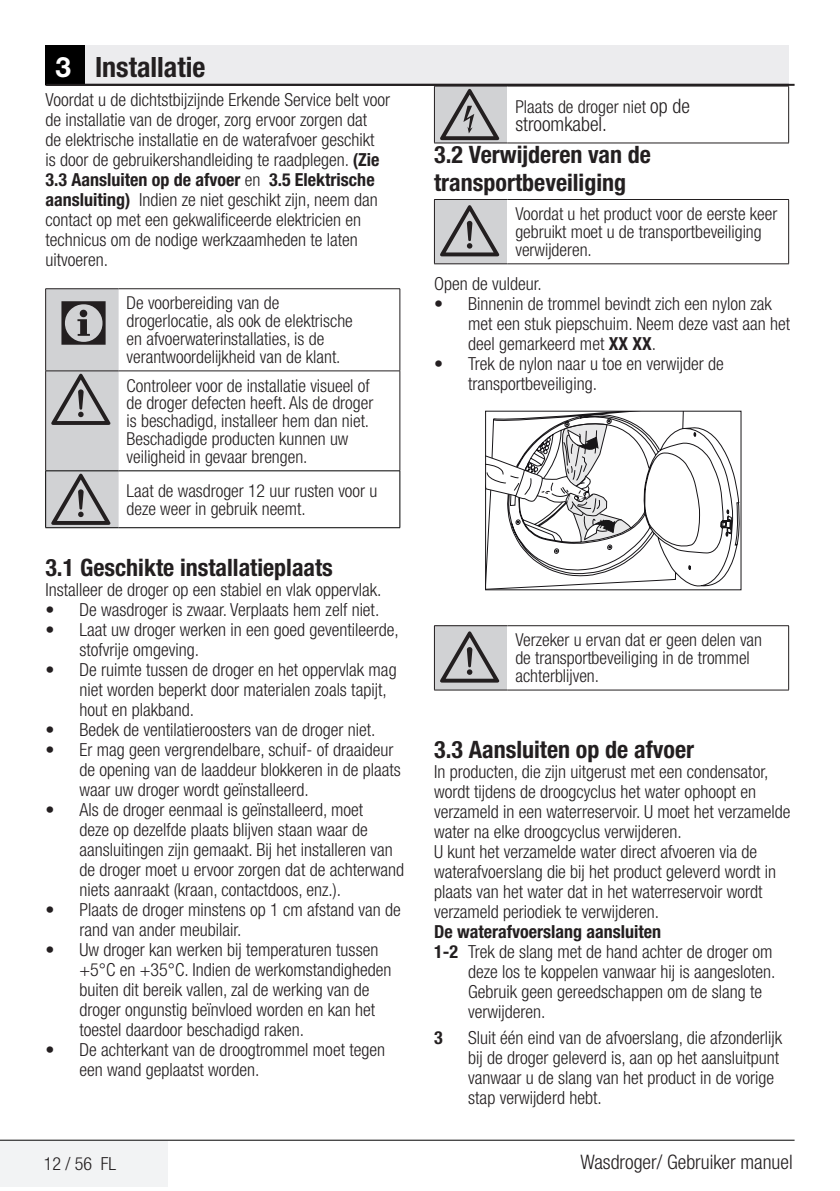
<style>
.page{position:relative;width:840px;height:1191px;background:#fff}
.page>*{position:absolute;margin:0;border:0;box-sizing:border-box;transform-origin:0 0}
.Girintili_Yazi_uyari{font:64px "ZIWARNUN";color:#231f20}
.semboller{font:64px "ZIWARNUN";color:#231f20}
.Unite_Baslik{font:700 condensed 28px "Helvetica Neue LT Pro";color:#231f20}
.Konu_Baslik__12pt-Bo{font:700 condensed 24px/28px "Helvetica Neue LT Pro";color:#231f20}
.Girintili_Yazi_uyari-2{font:300 condensed 20px "Helvetica Neue LT Pro";color:#231f20}
.t1{font:300 condensed 18px/20px "Helvetica Neue LT Pro";color:#241f21}
.Normal_Yazi{font:300 condensed 18px/20px "Helvetica Neue LT Pro";color:#231f20}
.Girintili_Yazi_2{font:300 condensed 18px/20px "Helvetica Neue LT Pro";color:#231f20}
.Girintili_Yazi{font:300 condensed 18px "Helvetica Neue LT Pro";color:#231f20}
.Normal_Yazi-2{font:700 condensed 18px "Helvetica Neue LT Pro";color:#231f20}
.Girintili_Yazi_2-2{font:700 condensed 18px "Helvetica Neue LT Pro";color:#231f20}
.Girintili_Yazi_uyari-3{font:300 condensed 17.8px/17.8px "Helvetica Neue LT Pro";color:#231f20}
.s1{font-stretch:normal;color:#fff}
.s2{font-weight:700}
.s3{font-size:20px}
</style>
<div class="page">
<div style="left:45px;top:45px;width:743px;height:40px;background:#ececee"></div>
<hr style="left:45px;top:84px;width:743px;height:2px;background:#231f20">
<div style="left:0;top:1141px;width:168px;height:45px;background:#f2f3f4"></div>
<hr style="left:0;top:1139px;width:794px;height:1px;background:#000">
<div style="left:45px;top:45px;width:40px;height:40px;background:#000"></div>
<hr style="left:46px;top:84px;width:748px;height:2px;background:#231f20">
<div style="left:46px;top:289px;width:72px;height:238px;background:#d1d2d4"></div>
<hr style="left:45px;top:288px;width:73px;height:1px;background:#231f20">
<hr style="left:45px;top:289px;width:1px;height:82px;background:#231f20">
<hr style="left:118px;top:288px;width:282px;height:1px;background:#231f20">
<hr style="left:399px;top:289px;width:1px;height:82px;background:#231f20">
<hr style="left:45px;top:527px;width:73px;height:1px;background:#000">
<hr style="left:45px;top:371px;width:1px;height:99px;background:#231f20">
<hr style="left:399px;top:371px;width:1px;height:99px;background:#231f20">
<hr style="left:118px;top:527px;width:282px;height:1px;background:#000">
<hr style="left:45px;top:370px;width:73px;height:1px;background:#231f20">
<hr style="left:118px;top:370px;width:282px;height:1px;background:#231f20">
<hr style="left:45px;top:470px;width:73px;height:1px;background:#000">
<hr style="left:45px;top:471px;width:1px;height:56px;background:#000">
<hr style="left:118px;top:470px;width:282px;height:1px;background:#000">
<hr style="left:399px;top:471px;width:1px;height:56px;background:#000">
<div style="left:434px;top:86px;width:73px;height:57px;background:#d1d2d4"></div>
<hr style="left:434px;top:143px;width:73px;height:1px;background:#231f20">
<hr style="left:507px;top:143px;width:281px;height:1px;background:#231f20">
<hr style="left:434px;top:86px;width:73px;height:1px;background:#231f20">
<hr style="left:434px;top:86px;width:1px;height:57px;background:#231f20">
<hr style="left:507px;top:86px;width:281px;height:1px;background:#231f20">
<hr style="left:787px;top:86px;width:1px;height:57px;background:#231f20">
<div style="left:434px;top:199px;width:73px;height:65px;background:#d1d2d4"></div>
<hr style="left:434px;top:263px;width:73px;height:1px;background:#231f20">
<hr style="left:507px;top:263px;width:281px;height:1px;background:#231f20">
<hr style="left:434px;top:199px;width:73px;height:1px;background:#231f20">
<hr style="left:434px;top:200px;width:1px;height:63px;background:#231f20">
<hr style="left:507px;top:199px;width:281px;height:1px;background:#231f20">
<hr style="left:787px;top:200px;width:1px;height:63px;background:#231f20">
<svg style="left:485px;top:411px;width:255px;height:179px"></svg>
<svg style="left:485px;top:421px;width:146px;height:124px"></svg>
<div style="left:434px;top:625px;width:73px;height:65px;background:#d1d2d4"></div>
<hr style="left:434px;top:689px;width:73px;height:1px;background:#231f20">
<hr style="left:507px;top:689px;width:281px;height:1px;background:#231f20">
<hr style="left:434px;top:625px;width:73px;height:1px;background:#231f20">
<hr style="left:434px;top:626px;width:1px;height:64px;background:#231f20">
<hr style="left:507px;top:625px;width:281px;height:1px;background:#231f20">
<hr style="left:787px;top:626px;width:1px;height:64px;background:#231f20">
<p class="Unite_Baslik" style="left:55px;top:50px;width:151px"><span class="s1">3</span> Installatie</p>
<p class="Normal_Yazi" style="left:45px;top:90px;width:346px">Voordat u de dichtstbijzijnde Erkende Service belt voor de installatie van de droger, zorg ervoor zorgen dat<br>de elektrische installatie en de waterafvoer geschikt<br>is door de gebruikershandleiding te raadplegen. <span class="s2">(Zie 3.3 Aansluiten op de afvoer</span> en <span class="s2">3.5 Elektrische aansluiting)</span> Indien ze niet geschikt zijn, neem dan contact op met een gekwalificeerde elektricien en technicus om de nodige werkzaamheden te laten uitvoeren.</p>
<p class="semboller" style="left:58px;top:289px;width:56px">C</p>
<p class="Girintili_Yazi_uyari-3" style="left:126px;top:294px;width:228px">De voorbereiding van de drogerlocatie, als ook de elektrische en afvoerwaterinstallaties, is de verantwoordelijkheid van de klant.</p>
<p class="Girintili_Yazi_uyari" style="left:51px;top:365px;width:63px">A</p>
<p class="Girintili_Yazi_uyari-3" style="left:126px;top:376px;width:248px">Controleer voor de installatie visueel of de droger defecten heeft. Als de droger is beschadigd, installeer hem dan niet.<br>Beschadigde producten kunnen uw veiligheid in gevaar brengen.</p>
<p class="Girintili_Yazi_uyari" style="left:51px;top:465px;width:63px">A</p>
<p class="Girintili_Yazi_uyari-3" style="left:126px;top:481px;width:252px">Laat de wasdroger 12 uur rusten voor u deze weer in gebruik neemt.</p>
<p class="Konu_Baslik__12pt-Bo" style="left:45px;top:553px;width:289px">3.1 Geschikte installatieplaats</p>
<p class="Girintili_Yazi" style="left:45px;top:579px;width:337px">Installeer de droger op een stabiel en vlak oppervlak.</p>
<p class="t1" style="left:45px;top:599px;width:335px">• De wasdroger is zwaar. Verplaats hem zelf niet.</p>
<p class="t1" style="left:79px;top:619px;width:321px;text-indent:-34px">• Laat uw droger werken in een goed geventileerde, stofvrije omgeving.</p>
<p class="t1" style="left:79px;top:659px;width:318px;text-indent:-34px">• De ruimte tussen de droger en het oppervlak mag niet worden beperkt door materialen zoals tapijt, hout en plakband.</p>
<p class="t1" style="left:45px;top:719px;width:331px">• Bedek de ventilatieroosters van de droger niet.</p>
<p class="t1" style="left:79px;top:739px;width:323px;text-indent:-34px">• Er mag geen vergrendelbare, schuif- of draaideur de opening van de laaddeur blokkeren in de plaats waar uw droger wordt geïnstalleerd.</p>
<p class="t1" style="left:79px;top:799px;width:326px;text-indent:-34px">• Als de droger eenmaal is geïnstalleerd, moet<br>deze op dezelfde plaats blijven staan waar de aansluitingen zijn gemaakt. Bij het installeren van de droger moet u ervoor zorgen dat de achterwand niets aanraakt (kraan, contactdoos, enz.).</p>
<p class="t1" style="left:79px;top:899px;width:323px;text-indent:-34px">• Plaats de droger minstens op 1 cm afstand van de rand van ander meubilair.</p>
<p class="t1" style="left:79px;top:939px;width:313px;text-indent:-34px">• Uw droger kan werken bij temperaturen tussen +5°C en +35°C. Indien de werkomstandigheden buiten dit bereik vallen, zal de werking van de droger ongunstig beïnvloed worden en kan het toestel daardoor beschadigd raken.</p>
<p class="t1" style="left:79px;top:1039px;width:307px;text-indent:-34px">• De achterkant van de droogtrommel moet tegen een wand geplaatst worden.</p>
<p class="Girintili_Yazi_uyari" style="left:440px;top:81px;width:63px">B</p>
<p class="Girintili_Yazi_uyari-3" style="left:515px;top:97px;width:176px">Plaats de droger niet <span class="s3">op de</span></p>
<p class="Girintili_Yazi_uyari-2" style="left:515px;top:112px;width:93px">stroomkabel.</p>
<p class="Konu_Baslik__12pt-Bo" style="left:434px;top:140px;width:218px">3.2 Verwijderen van de transportbeveiliging</p>
<p class="Girintili_Yazi_uyari" style="left:440px;top:197px;width:63px">A</p>
<p class="Girintili_Yazi_uyari-3" style="left:515px;top:205px;width:263px">Voordat u het product voor de eerste keer gebruikt moet u de transportbeveiliging verwijderen.</p>
<p class="Girintili_Yazi" style="left:434px;top:273px;width:109px">Open de vuldeur.</p>
<p class="t1" style="left:468px;top:293px;width:323px;text-indent:-34px">• Binnenin de trommel bevindt zich een nylon zak met een stuk piepschuim. Neem deze vast aan het deel gemarkeerd met <span class="s2">XX XX</span>.</p>
<p class="t1" style="left:468px;top:353px;width:257px;text-indent:-34px">• Trek de nylon naar u toe en verwijder de transportbeveiliging.</p>
<p class="Girintili_Yazi_uyari" style="left:440px;top:623px;width:63px">A</p>
<p class="Girintili_Yazi_uyari-3" style="left:515px;top:631px;width:248px">Verzeker u ervan dat er geen delen van de transportbeveiliging in de trommel achterblijven.</p>
<p class="Konu_Baslik__12pt-Bo" style="left:434px;top:735px;width:261px">3.3 Aansluiten op de afvoer</p>
<p class="Normal_Yazi" style="left:434px;top:762px;width:357px">In producten, die zijn uitgerust met een condensator, wordt tijdens de droogcyclus het water ophoopt en verzameld in een waterreservoir. U moet het verzamelde water na elke droogcyclus verwijderen.</p>
<p class="Normal_Yazi" style="left:434px;top:842px;width:343px">U kunt het verzamelde water direct afvoeren via de waterafvoerslang die bij het product geleverd wordt in plaats van het water dat in het waterreservoir wordt verzameld periodiek te verwijderen.</p>
<p class="Normal_Yazi-2" style="left:434px;top:921px;width:228px">De waterafvoerslang aansluiten</p>
<p class="Girintili_Yazi_2" style="left:468px;top:942px;width:309px;text-indent:-34px"><span class="s2">1-2</span> Trek de slang met de hand achter de droger om deze los te koppelen vanwaar hij is aangesloten.<br>Gebruik geen gereedschappen om de slang te verwijderen.</p>
<p class="Girintili_Yazi_2-2" style="left:434px;top:1026px;width:10px">3</p>
<p class="Girintili_Yazi_2" style="left:468px;top:1027px;width:315px">Sluit één eind van de afvoerslang, die afzonderlijk bij de droger geleverd is, aan op het aansluitpunt vanwaar u de slang van het product in de vorige stap verwijderd hebt.</p>
<p class="Normal_Yazi" style="left:44px;top:1154px;width:74px">12 / 56 FL</p>
<p class="Girintili_Yazi_uyari-2" style="left:580px;top:1150px;width:214px">Wasdroger/ Gebruiker manuel</p>
</div>
